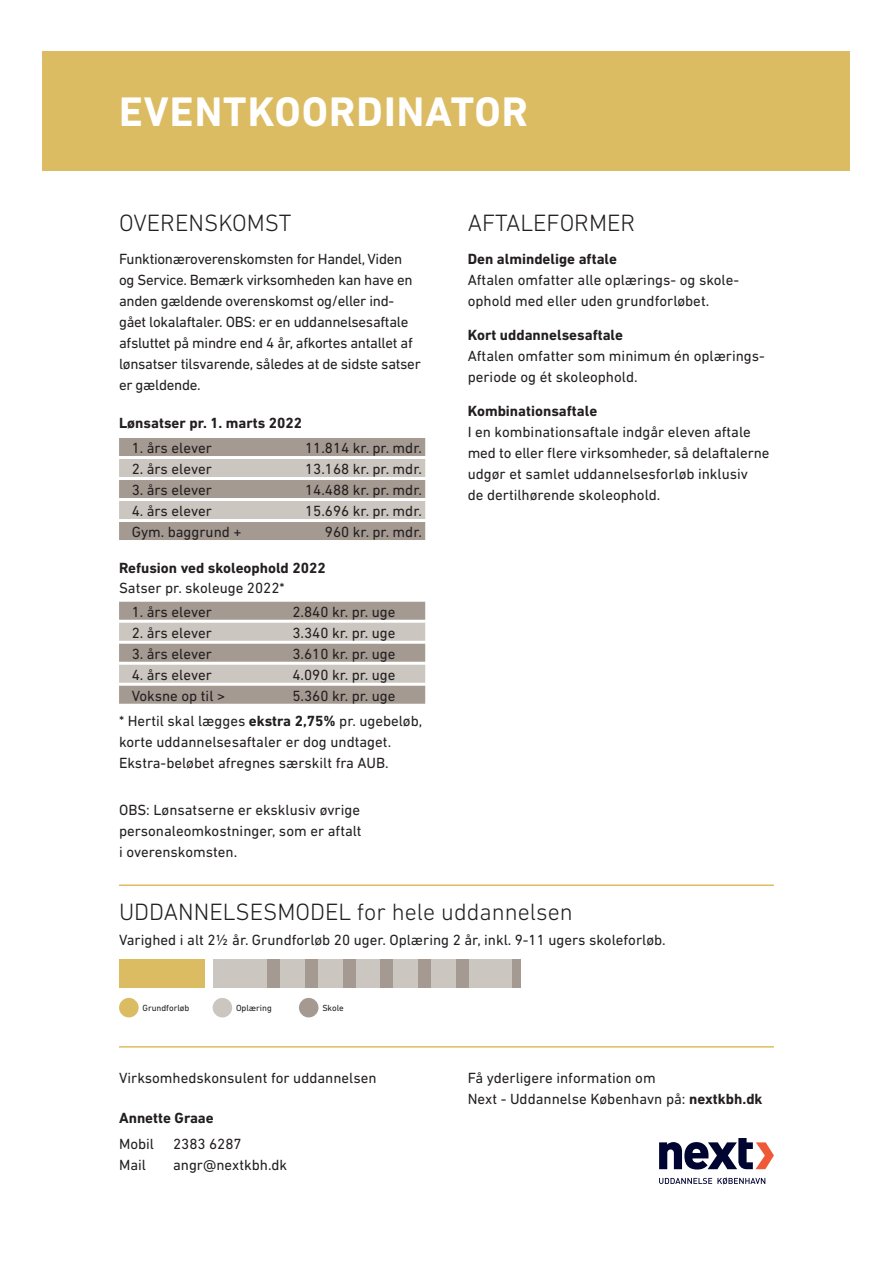
<style>
.page{position:relative;width:893px;height:1263px;background:#fff}
.page>*{position:absolute;margin:0;border:0;box-sizing:border-box;transform-origin:0 0}
.t1{font:700 42px "DIN Next LT Pro";letter-spacing:.025em;color:#fff}
.t2{font:300 24px "DIN Next LT Pro";color:#231f20}
.t3{font:15px/21px "DIN Next LT Pro";color:#231f20}
.t4{font:15px/21px "DIN Next LT Pro";letter-spacing:-.02em;color:#231f20}
.t5{font:700 15px "DIN Next LT Pro";color:#231f20}
.t6{font:9px "DIN Next LT Pro";color:#231f20}
.s1{font-weight:700}
</style>
<div class="page">
<div style="left:119px;top:438px;width:306px;height:18px;background:#a59a92"></div>
<div style="left:119px;top:459px;width:306px;height:18px;background:#ccc6c0"></div>
<div style="left:119px;top:480px;width:306px;height:18px;background:#a59a92"></div>
<div style="left:119px;top:501px;width:306px;height:18px;background:#ccc6c0"></div>
<div style="left:119px;top:522px;width:306px;height:18px;background:#a59a92"></div>
<div style="left:43px;top:51px;width:807px;height:119px;background:#dcbc63"></div>
<div style="left:119px;top:959px;width:85px;height:28px;background:#dcbc63"></div>
<div style="left:119px;top:998px;width:20px;height:19px;background:#dcbc63;border-radius:50%"></div>
<div style="left:213px;top:998px;width:19px;height:19px;background:#ccc6c0;border-radius:50%"></div>
<div style="left:299px;top:998px;width:19px;height:19px;background:#a59a92;border-radius:50%"></div>
<hr style="left:119px;top:884px;width:655px;height:2px;background:#dcbc63">
<hr style="left:119px;top:1046px;width:655px;height:1px;background:#dcbc63">
<svg style="left:659px;top:1138px;width:115px;height:31px"></svg>
<svg style="left:659px;top:1177px;width:106px;height:7px"></svg>
<div style="left:213px;top:959px;width:307px;height:28px;background:#ccc6c0"></div>
<div style="left:305px;top:959px;width:13px;height:28px;background:#a59a92"></div>
<div style="left:267px;top:959px;width:13px;height:28px;background:#a59a92"></div>
<div style="left:418px;top:959px;width:13px;height:28px;background:#a59a92"></div>
<div style="left:343px;top:959px;width:13px;height:28px;background:#a59a92"></div>
<div style="left:456px;top:959px;width:13px;height:28px;background:#a59a92"></div>
<div style="left:380px;top:959px;width:13px;height:28px;background:#a59a92"></div>
<div style="left:512px;top:959px;width:8px;height:28px;background:#a59a92"></div>
<div style="left:119px;top:602px;width:306px;height:18px;background:#a59a92"></div>
<div style="left:119px;top:623px;width:306px;height:18px;background:#ccc6c0"></div>
<div style="left:119px;top:644px;width:306px;height:18px;background:#a59a92"></div>
<div style="left:119px;top:665px;width:306px;height:18px;background:#ccc6c0"></div>
<div style="left:119px;top:686px;width:306px;height:18px;background:#a59a92"></div>
<h1 class="t1" style="left:119px;top:87px;width:410px">EVENTKOORDINATOR</h1>
<h2 class="t2" style="left:119px;top:209px;width:174px">OVERENSKOMST</h2>
<p class="t4" style="left:119px;top:249px;width:303px">Funktionæroverenskomsten for Handel, Viden og Service. Bemærk virksomheden kan have en anden gældende overenskomst og/eller ind&shy;gået lokalaftaler. OBS: er en uddannelsesaftale afsluttet på mindre end 4 år, afkortes antallet af lønsatser tilsvarende, således at de sidste satser er gældende.</p>
<p class="t5" style="left:119px;top:414px;width:185px">Lønsatser pr. 1. marts 2022</p>
<p class="t3" style="left:132px;top:437px;width:82px">1. års elever</p>
<p class="t3" style="left:305px;top:437px;width:118px">11.814 kr. pr. mdr.</p>
<p class="t3" style="left:132px;top:458px;width:82px">2. års elever</p>
<p class="t3" style="left:305px;top:458px;width:118px">13.168 kr. pr. mdr.</p>
<p class="t3" style="left:132px;top:479px;width:82px">3. års elever</p>
<p class="t3" style="left:305px;top:479px;width:118px">14.488 kr. pr. mdr.</p>
<p class="t3" style="left:132px;top:500px;width:82px">4. års elever</p>
<p class="t3" style="left:305px;top:500px;width:118px">15.696 kr. pr. mdr.</p>
<p class="t3" style="left:132px;top:521px;width:111px">Gym. baggrund +</p>
<p class="t3" style="left:325px;top:521px;width:99px">960 kr. pr. mdr.</p>
<p class="t5" style="left:119px;top:559px;width:208px">Refusion ved skoleophold 2022</p>
<p class="t3" style="left:119px;top:577px;width:167px">Satser pr. skoleuge 2022*</p>
<p class="t3" style="left:132px;top:601px;width:82px">1. års elever</p>
<p class="t3" style="left:292px;top:601px;width:105px">2.840 kr. pr. uge</p>
<p class="t3" style="left:132px;top:622px;width:82px">2. års elever</p>
<p class="t3" style="left:292px;top:622px;width:105px">3.340 kr. pr. uge</p>
<p class="t3" style="left:132px;top:643px;width:82px">3. års elever</p>
<p class="t3" style="left:292px;top:643px;width:105px">3.610 kr. pr. uge</p>
<p class="t3" style="left:132px;top:664px;width:82px">4. års elever</p>
<p class="t3" style="left:292px;top:664px;width:105px">4.090 kr. pr. uge</p>
<p class="t3" style="left:132px;top:685px;width:95px">Voksne op til &gt;</p>
<p class="t3" style="left:292px;top:685px;width:105px">5.360 kr. pr. uge</p>
<p class="t3" style="left:119px;top:710px;width:305px">* Hertil skal lægges <span class="s1">ekstra 2,75%</span> pr. ugebeløb, korte uddannelsesaftaler er dog undtaget.<br>Ekstra-beløbet afregnes særskilt fra AUB.</p>
<p class="t3" style="left:119px;top:799px;width:244px;text-align:justify">OBS: Lønsatserne er eksklusiv øvrige personaleomkostninger, som er aftalt i overenskomsten.</p>
<h2 class="t2" style="left:468px;top:209px;width:169px">AFTALEFORMER</h2>
<p class="t5" style="left:468px;top:250px;width:151px">Den almindelige aftale</p>
<p class="t3" style="left:468px;top:270px;width:271px">Aftalen omfatter alle oplærings- og skole&shy;ophold med eller uden grundforløbet.</p>
<p class="t5" style="left:468px;top:326px;width:157px">Kort uddannelsesaftale</p>
<p class="t3" style="left:468px;top:345px;width:299px">Aftalen omfatter som minimum én oplærings&shy;periode og ét skoleophold.</p>
<p class="t5" style="left:468px;top:402px;width:131px">Kombinationsaftale</p>
<p class="t3" style="left:468px;top:421px;width:303px">I en kombinationsaftale indgår eleven aftale med to eller flere virksomheder, så delaftalerne udgør et samlet uddannelsesforløb inklusiv<br>de dertilhørende skoleophold.</p>
<h2 class="t2" style="left:119px;top:897px;width:455px">UDDANNELSESMODEL for hele uddannelsen</h2>
<p class="t3" style="left:119px;top:929px;width:548px">Varighed i alt 2½ år. Grundforløb 20 uger. Oplæring 2 år, inkl. 9-11 ugers skoleforløb.</p>
<p class="t6" style="left:142px;top:1003px;width:49px">Grundforløb</p>
<p class="t6" style="left:236px;top:1003px;width:37px">Oplæring</p>
<p class="t6" style="left:322px;top:1003px;width:23px">Skole</p>
<p class="t3" style="left:119px;top:1067px;width:259px">Virksomhedskonsulent for uddannelsen</p>
<p class="t3" style="left:468px;top:1067px;width:296px">Få yderligere information om<br>Next - Uddannelse København på: <span class="s1">nextkbh.dk</span></p>
<p class="t5" style="left:119px;top:1109px;width:96px">Annette Graae</p>
<p class="t3" style="left:119px;top:1133px;width:37px">Mobil</p>
<p class="t3" style="left:173px;top:1133px;width:70px">2383 6287</p>
<p class="t3" style="left:119px;top:1154px;width:28px">Mail</p>
<p class="t3" style="left:173px;top:1154px;width:116px">angr@nextkbh.dk</p>
</div>
